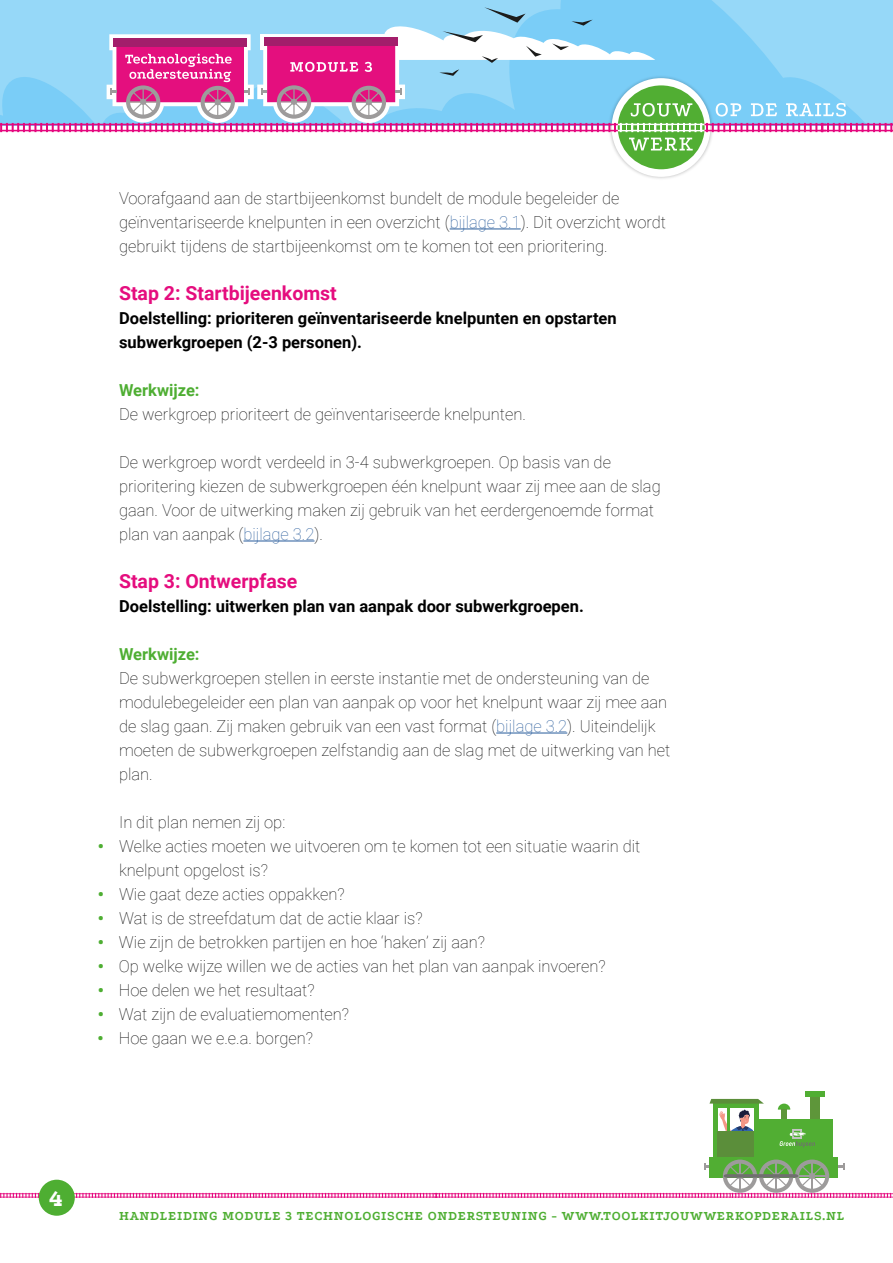
<style>
.page{position:relative;width:893px;height:1263px;background:#fff}
.page>*{position:absolute;margin:0;border:0;box-sizing:border-box;transform-origin:0 0}
.t1{font:24px "Podkova";color:#fff}
.t2{font:700 19.5px "Roboto";color:#e50d7e}
.t3{font:100 16.5px/24px "Roboto";color:#000}
.t4{font:700 16.5px/24px "Roboto";color:#000}
.t5{font:700 16.5px "Roboto";color:#4eae32}
.t6{font:13.5px "Podkova";letter-spacing:.05em;color:#4eae32}
.s1{color:#275b9b}
.s2{font-weight:900;color:#4eae32}
</style>
<div class="page">
<div style="left:805px;top:1091px;width:20px;height:6px;background:#51ae33"></div>
<div style="left:810px;top:1097px;width:9px;height:22px;background:#5e963a"></div>
<svg style="left:0;top:1099px;width:893px;height:99px"></svg>
<div style="left:39px;top:1180px;width:36px;height:36px;background:#4eae32;border-radius:50%"></div>
<svg style="left:0;top:0;width:893px;height:7px;background:#91d6f7"></svg>
<svg style="left:0;top:7px;width:893px;height:162px"></svg>
<hr style="left:450px;top:229px;width:71px;height:1px;background:#275b9b">
<hr style="left:243px;top:541px;width:71px;height:1px;background:#275b9b">
<hr style="left:496px;top:733px;width:71px;height:1px;background:#275b9b">
<p class="t3" style="left:119px;top:185px;width:549px">Voorafgaand aan de startbijeenkomst bundelt de module begeleider de geïnventariseerde knelpunten in een overzicht (<span class="s1">bijlage 3.1</span>). Dit overzicht wordt gebruikt tijdens de startbijeenkomst om te komen tot een prioritering.</p>
<p class="t2" style="left:119px;top:279px;width:219px">Stap 2: Startbijeenkomst</p>
<p class="t4" style="left:119px;top:305px;width:499px">Doelstelling: prioriteren geïnventariseerde knelpunten en opstarten subwerkgroepen (2-3 personen).</p>
<p class="t5" style="left:119px;top:378px;width:82px">Werkwijze:</p>
<p class="t3" style="left:119px;top:401px;width:408px">De werkgroep prioriteert de geïnventariseerde knelpunten.</p>
<p class="t3" style="left:119px;top:449px;width:543px">De werkgroep wordt verdeeld in 3-4 subwerkgroepen. Op basis van de prioritering kiezen de subwerkgroepen één knelpunt waar zij mee aan de slag gaan. Voor de uitwerking maken zij gebruik van het eerdergenoemde format plan van aanpak (<span class="s1">bijlage 3.2</span>).</p>
<p class="t2" style="left:119px;top:567px;width:180px">Stap 3: Ontwerpfase</p>
<p class="t4" style="left:119px;top:593px;width:466px">Doelstelling: uitwerken plan van aanpak door subwerkgroepen.</p>
<p class="t5" style="left:119px;top:642px;width:82px">Werkwijze:</p>
<p class="t3" style="left:119px;top:665px;width:553px">De subwerkgroepen stellen in eerste instantie met de ondersteuning van de modulebegeleider een plan van aanpak op voor het knelpunt waar zij mee aan de slag gaan. Zij maken gebruik van een vast format (<span class="s1">bijlage 3.2</span>). Uiteindelijk moeten de subwerkgroepen zelfstandig aan de slag met de uitwerking van het plan.</p>
<p class="t3" style="left:119px;top:809px;width:168px">In dit plan nemen zij op:</p>
<p class="t3" style="left:119px;top:833px;width:523px;text-indent:-21px"><span class="s2">•</span> Welke acties moeten we uitvoeren om te komen tot een situatie waarin dit knelpunt opgelost is?</p>
<p class="t3" style="left:98px;top:881px;width:248px"><span class="s2">•</span> Wie gaat deze acties oppakken?</p>
<p class="t3" style="left:98px;top:905px;width:326px"><span class="s2">•</span> Wat is de streefdatum dat de actie klaar is?</p>
<p class="t3" style="left:98px;top:929px;width:389px"><span class="s2">•</span> Wie zijn de betrokken partijen en hoe ‘haken’ zij aan?</p>
<p class="t3" style="left:98px;top:953px;width:509px"><span class="s2">•</span> Op welke wijze willen we de acties van het plan van aanpak invoeren?</p>
<p class="t3" style="left:98px;top:977px;width:218px"><span class="s2">•</span> Hoe delen we het resultaat?</p>
<p class="t3" style="left:98px;top:1001px;width:253px"><span class="s2">•</span> Wat zijn de evaluatiemomenten?</p>
<p class="t3" style="left:98px;top:1025px;width:217px"><span class="s2">•</span> Hoe gaan we e.e.a. borgen?</p>
<h1 class="t1" style="left:49px;top:1182px;width:15px">4</h1>
<p class="t6" style="left:119px;top:1207px;width:727px">HANDLEIDING MODULE 3 TECHNOLOGISCHE ONDERSTEUNING - WWW.TOOLKITJOUWWERKOPDERAILS.NL</p>
</div>
